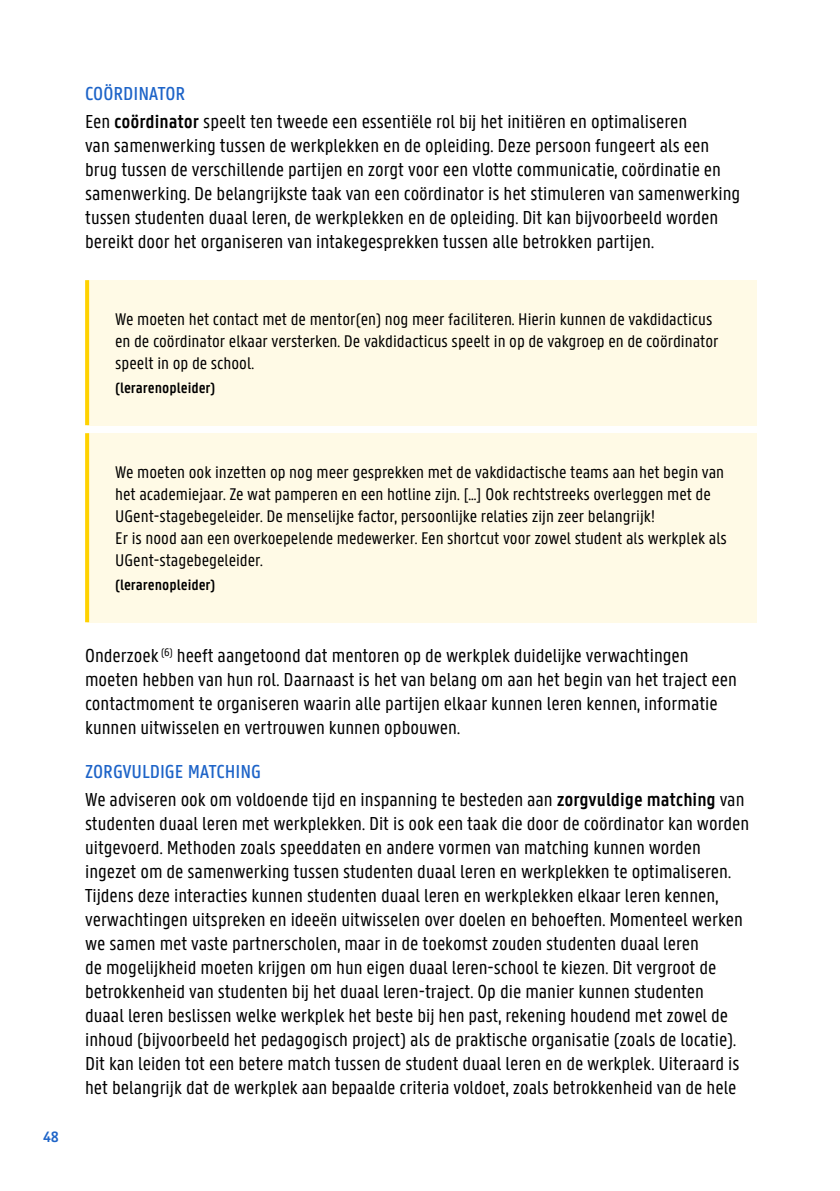
<style>
.page{position:relative;width:840px;height:1191px;background:#fff}
.page>*{position:absolute;margin:0;border:0;box-sizing:border-box;transform-origin:0 0}
.t1{font:20px/24px "U Gent Panno Text";color:#000}
.t2{font:18px/22px "U Gent Panno Text";color:#000}
.t3{font:600 16px "U Gent Panno Text";color:#000}
.t4{font:600 16px "U Gent Panno Text";color:#1e64c8}
.s1{font-weight:500;color:#1e64c8}
.s2{font-weight:600}
</style>
<div class="page">
<div style="left:87px;top:280px;width:669px;height:145px;background:#fffae6"></div>
<svg style="left:85px;top:280px;width:4px;height:145px"></svg>
<div style="left:87px;top:433px;width:669px;height:189px;background:#fffae6"></div>
<svg style="left:85px;top:433px;width:4px;height:189px"></svg>
<p class="t1" style="left:85px;top:79px;width:603px;line-height:28px"><span class="s1">COÖRDINATOR<br></span>Een <span class="s2">coördinator</span> speelt ten tweede een essentiële rol bij het initiëren en optimaliseren</p>
<p class="t1" style="left:85px;top:133px;width:656px">van samenwerking tussen de werkplekken en de opleiding. Deze persoon fungeert als een brug tussen de verschillende partijen en zorgt voor een vlotte communicatie, coördinatie en samenwerking. De belangrijkste taak van een coördinator is het stimuleren van samenwerking tussen studenten duaal leren, de werkplekken en de opleiding. Dit kan bijvoorbeeld worden bereikt door het organiseren van intakegesprekken tussen alle betrokken partijen.</p>
<p class="t2" style="left:115px;top:308px;width:604px">We moeten het contact met de mentor(en) nog meer faciliteren. Hierin kunnen de vakdidacticus en de coördinator elkaar versterken. De vakdidacticus speelt in op de vakgroep en de coördinator speelt in op de school.</p>
<p class="t3" style="left:115px;top:378px;width:102px">(lerarenopleider)</p>
<p class="t4" style="left:43px;top:1127px;width:17px">48</p>
<p class="t2" style="left:115px;top:461px;width:613px">We moeten ook inzetten op nog meer gesprekken met de vakdidactische teams aan het begin van het academiejaar. Ze wat pamperen en een hotline zijn. [...] Ook rechtstreeks overleggen met de UGent-stagebegeleider. De menselijke factor, persoonlijke relaties zijn zeer belangrijk!<br>Er is nood aan een overkoepelende medewerker. Een shortcut voor zowel student als werkplek als UGent-stagebegeleider.</p>
<p class="t3" style="left:115px;top:575px;width:102px">(lerarenopleider)</p>
<p class="t1" style="left:85px;top:643px;width:653px">Onderzoek <sup>(6)</sup> heeft aangetoond dat mentoren op de werkplek duidelijke verwachtingen moeten hebben van hun rol. Daarnaast is het van belang om aan het begin van het traject een contactmoment te organiseren waarin alle partijen elkaar kunnen leren kennen, informatie kunnen uitwisselen en vertrouwen kunnen opbouwen.</p>
<p class="t1" style="left:85px;top:757px;width:660px;line-height:28px"><span class="s1">ZORGVULDIGE MATCHING<br></span>We adviseren ook om voldoende tijd en inspanning te besteden aan <span class="s2">zorgvuldige matching</span> van</p>
<p class="t1" style="left:85px;top:811px;width:665px">studenten duaal leren met werkplekken. Dit is ook een taak die door de coördinator kan worden uitgevoerd. Methoden zoals speeddaten en andere vormen van matching kunnen worden ingezet om de samenwerking tussen studenten duaal leren en werkplekken te optimaliseren.<br>Tijdens deze interacties kunnen studenten duaal leren en werkplekken elkaar leren kennen, verwachtingen uitspreken en ideeën uitwisselen over doelen en behoeften. Momenteel werken we samen met vaste partnerscholen, maar in de toekomst zouden studenten duaal leren<br>de mogelijkheid moeten krijgen om hun eigen duaal leren-school te kiezen. Dit vergroot de betrokkenheid van studenten bij het duaal leren-traject. Op die manier kunnen studenten<br>duaal leren beslissen welke werkplek het beste bij hen past, rekening houdend met zowel de inhoud (bijvoorbeeld het pedagogisch project) als de praktische organisatie (zoals de locatie).<br>Dit kan leiden tot een betere match tussen de student duaal leren en de werkplek. Uiteraard is het belangrijk dat de werkplek aan bepaalde criteria voldoet, zoals betrokkenheid van de hele</p>
</div>
